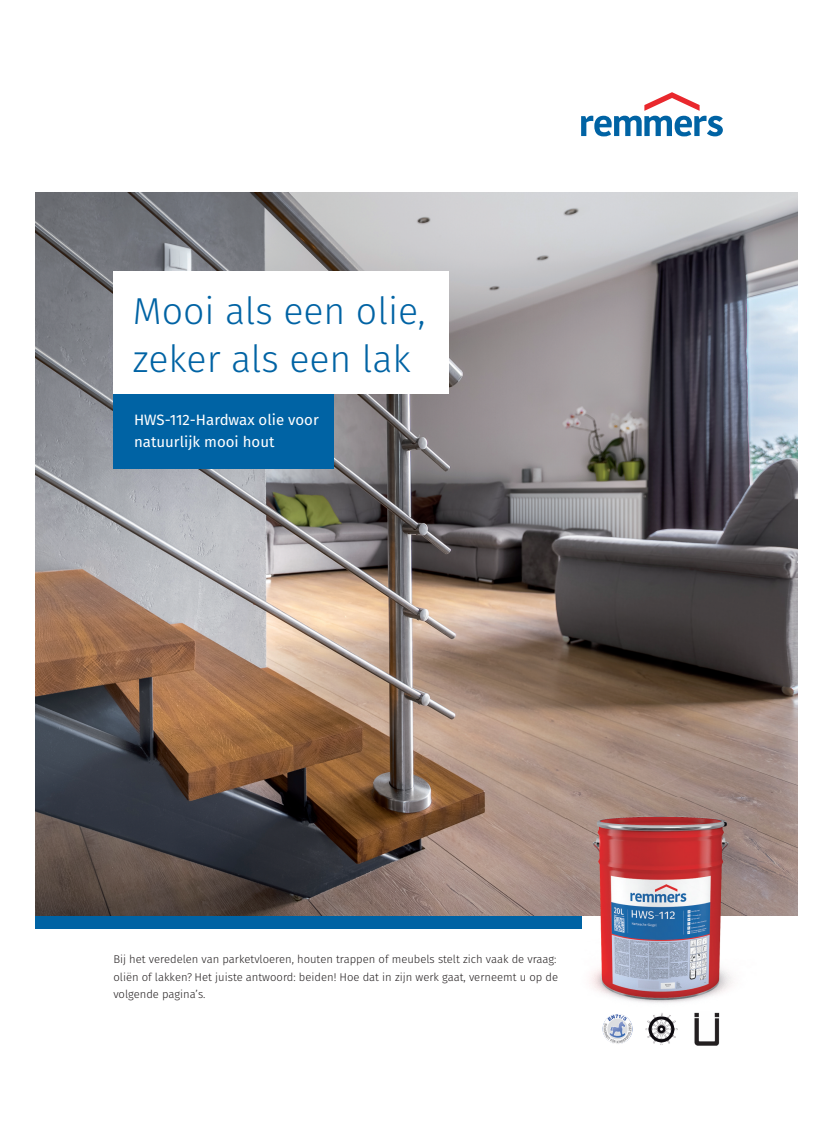
<style>
.page{position:relative;width:815px;height:1124px;background:#fff}
.page>*{position:absolute;margin:0;border:0;box-sizing:border-box;transform-origin:0 0}
.t1{font:300 37.5px/48.1px "Fira Sans";color:#0063a4}
.t2{font:15px/21.9px "Fira Sans";color:#fff}
.t3{font:300 11.25px/17.5px "Fira Sans";color:#231f20}
</style>
<div class="page">
<img style="left:567px;top:915px;width:189px;height:88px">
<div style="left:35px;top:915px;width:546px;height:13px;background:#0063a4"></div>
<img style="left:35px;top:193px;width:762px;height:722px">
<svg style="left:581px;top:92px;width:142px;height:44px"></svg>
<div style="left:113px;top:394px;width:221px;height:74px;background:#0063a4"></div>
<img style="left:567px;top:915px;width:14px;height:1px">
<img style="left:694px;top:1012px;width:26px;height:34px">
<img style="left:646px;top:1016px;width:32px;height:28px">
<img style="left:602px;top:1014px;width:31px;height:29px">
<div style="left:113px;top:272px;width:336px;height:122px;background:#fff"></div>
<div style="left:401px;top:2px;width:13px;height:14px;border:1px solid #fff;border-radius:50%"></div>
<div style="left:401px;top:1108px;width:13px;height:13px;border:1px solid #fff;border-radius:50%"></div>
<div style="left:2px;top:555px;width:14px;height:13px;border:1px solid #fff;border-radius:50%"></div>
<h1 class="t1" style="left:133px;top:287px;width:294px">Mooi als een olie, zeker als een lak</h1>
<h2 class="t2" style="left:134px;top:408px;width:186px">HWS-112-Hardwax olie voor natuurlijk mooi hout</h2>
<p class="t3" style="left:113px;top:950px;width:446px">Bij het veredelen van parketvloeren, houten trappen of meubels stelt zich vaak de vraag: oliën of lakken? Het juiste antwoord: beiden! Hoe dat in zijn werk gaat, verneemt u op de volgende pagina’s.</p>
</div>
